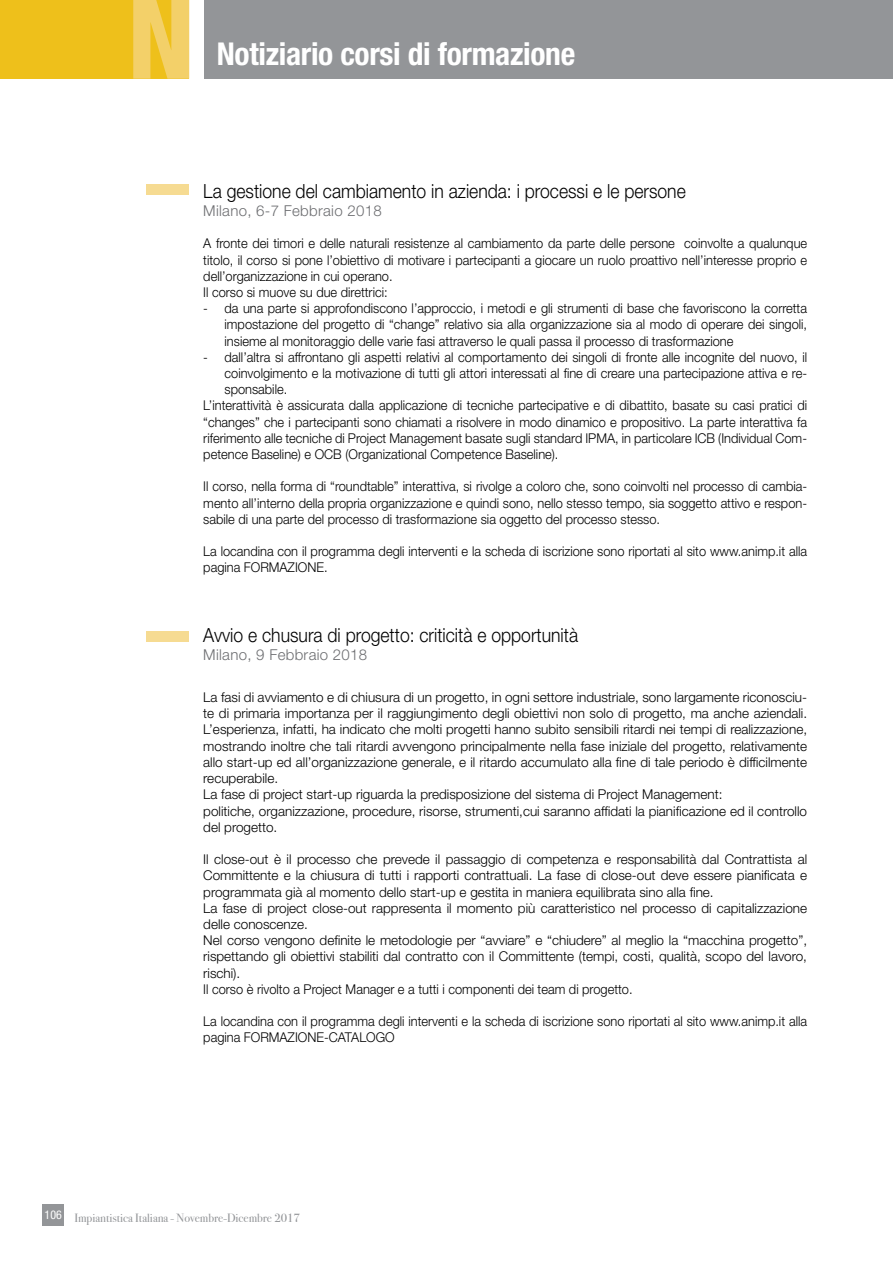
<style>
.page{position:relative;width:893px;height:1263px;background:#fff}
.page>*{position:absolute;margin:0;border:0;box-sizing:border-box;transform-origin:0 0}
.t1{font:700 condensed 31.5px "Helvetica Neue LT Std";letter-spacing:-.01em;color:#fff}
.t2{font:300 19.5px "Helvetica Neue LT Std";color:#000;scale:.9 1}
.t3{font:300 15px "Helvetica Neue LT Std";letter-spacing:.02em;color:#6d6e71}
.t4{font:300 13.5px/16.2px "Helvetica Neue LT Std";color:#000;scale:.95 1}
.t5{font:300 13.5px/16.2px "Helvetica Neue LT Std";color:#000}
.t6{font:12px "Bodoni Svty Two ITCTT";color:#939598}
</style>
<div class="page">
<div style="left:0;top:0;width:189px;height:79px;background:#eec01b"></div>
<svg style="left:133px;top:0;width:56px;height:79px"></svg>
<div style="left:204px;top:0;width:689px;height:79px;background:#939598"></div>
<div style="left:147px;top:184px;width:42px;height:11px;background:#f6db92"></div>
<div style="left:147px;top:631px;width:42px;height:11px;background:#f6db92"></div>
<div style="left:43px;top:1204px;width:21px;height:21px;background:#939598"></div>
<h1 class="t1" style="left:217px;top:35px;width:360px">Notiziario corsi di formazione</h1>
<h2 class="t2" style="left:203px;top:179px;width:538px">La gestione del cambiamento in azienda: i processi e le persone</h2>
<p class="t3" style="left:203px;top:201px;width:180px">Milano, 6-7 Febbraio 2018</p>
<p class="t4" style="left:203px;top:235px;width:637px">A fronte dei timori e delle naturali resistenze al cambiamento da parte delle persone coinvolte a qualunque titolo, il corso si pone l’obiettivo di motivare i partecipanti a giocare un ruolo proattivo nell’interesse proprio e dell’organizzazione in cui operano.<br>Il corso si muove su due direttrici:</p>
<p class="t4" style="left:225px;top:300px;width:615px;text-align:justify;text-indent:-21px">- da una parte si approfondiscono l’approccio, i metodi e gli strumenti di base che favoriscono la corretta impostazione del progetto di “change” relativo sia alla organizzazione sia al modo di operare dei singoli, insieme al monitoraggio delle varie fasi attraverso le quali passa il processo di trasformazione</p>
<p class="t4" style="left:203px;top:349px;width:637px">- dall’altra si affrontano gli aspetti relativi al comportamento dei singoli di fronte alle incognite del nuovo, il</p>
<p class="t4" style="left:225px;top:365px;width:615px">coinvolgimento e la motivazione di tutti gli attori interessati al fine di creare una partecipazione attiva e re-</p>
<p class="t4" style="left:225px;top:381px;width:68px">sponsabile.</p>
<p class="t4" style="left:203px;top:397px;width:637px">L’interattività è assicurata dalla applicazione di tecniche partecipative e di dibattito, basate su casi pratici di</p>
<p class="t4" style="left:203px;top:413px;width:637px">“changes” che i partecipanti sono chiamati a risolvere in modo dinamico e propositivo. La parte interattiva fa</p>
<p class="t4" style="left:203px;top:430px;width:637px">riferimento alle tecniche di Project Management basate sugli standard IPMA, in particolare ICB (Individual Com-</p>
<p class="t4" style="left:203px;top:446px;width:375px">petence Baseline) e OCB (Organizational Competence Baseline).</p>
<p class="t4" style="left:203px;top:478px;width:637px;text-align:justify">Il corso, nella forma di “roundtable” interattiva, si rivolge a coloro che, sono coinvolti nel processo di cambia&shy;mento all’interno della propria organizzazione e quindi sono, nello stesso tempo, sia soggetto attivo e respon&shy;sabile di una parte del processo di trasformazione sia oggetto del processo stesso.</p>
<p class="t4" style="left:203px;top:543px;width:637px">La locandina con il programma degli interventi e la scheda di iscrizione sono riportati al sito www.animp.it alla pagina FORMAZIONE.</p>
<h2 class="t2" style="left:203px;top:623px;width:418px">Avvio e chusura di progetto: criticità e opportunità</h2>
<p class="t3" style="left:203px;top:645px;width:165px">Milano, 9 Febbraio 2018</p>
<p class="t5" style="left:203px;top:689px;width:605px">La fasi di avviamento e di chiusura di un progetto, in ogni settore industriale, sono largamente riconosciu&shy;te di primaria importanza per il raggiungimento degli obiettivi non solo di progetto, ma anche aziendali.<br>L’esperienza, infatti, ha indicato che molti progetti hanno subito sensibili ritardi nei tempi di realizzazione, mostrando inoltre che tali ritardi avvengono principalmente nella fase iniziale del progetto, relativamente allo start-up ed all’organizzazione generale, e il ritardo accumulato alla fine di tale periodo è difficilmente recuperabile.<br>La fase di project start-up riguarda la predisposizione del sistema di Project Management:<br>politiche, organizzazione, procedure, risorse, strumenti,cui saranno affidati la pianificazione ed il controllo del progetto.</p>
<p class="t5" style="left:203px;top:851px;width:605px">Il close-out è il processo che prevede il passaggio di competenza e responsabilità dal Contrattista al Committente e la chiusura di tutti i rapporti contrattuali. La fase di close-out deve essere pianificata e programmata già al momento dello start-up e gestita in maniera equilibrata sino alla fine.<br>La fase di project close-out rappresenta il momento più caratteristico nel processo di capitalizzazione delle conoscenze.<br>Nel corso vengono definite le metodologie per “avviare” e “chiudere” al meglio la “macchina progetto”, rispettando gli obiettivi stabiliti dal contratto con il Committente (tempi, costi, qualità, scopo del lavoro, rischi).<br>Il corso è rivolto a Project Manager e a tutti i componenti dei team di progetto.</p>
<p class="t4" style="left:203px;top:1013px;width:637px">La locandina con il programma degli interventi e la scheda di iscrizione sono riportati al sito www.animp.it alla pagina FORMAZIONE-CATALOGO</p>
<p class="t6" style="left:45px;top:1208px;width:257px"><sup>106</sup> Impiantistica Italiana - Novembre-Dicembre 2017</p>
</div>
